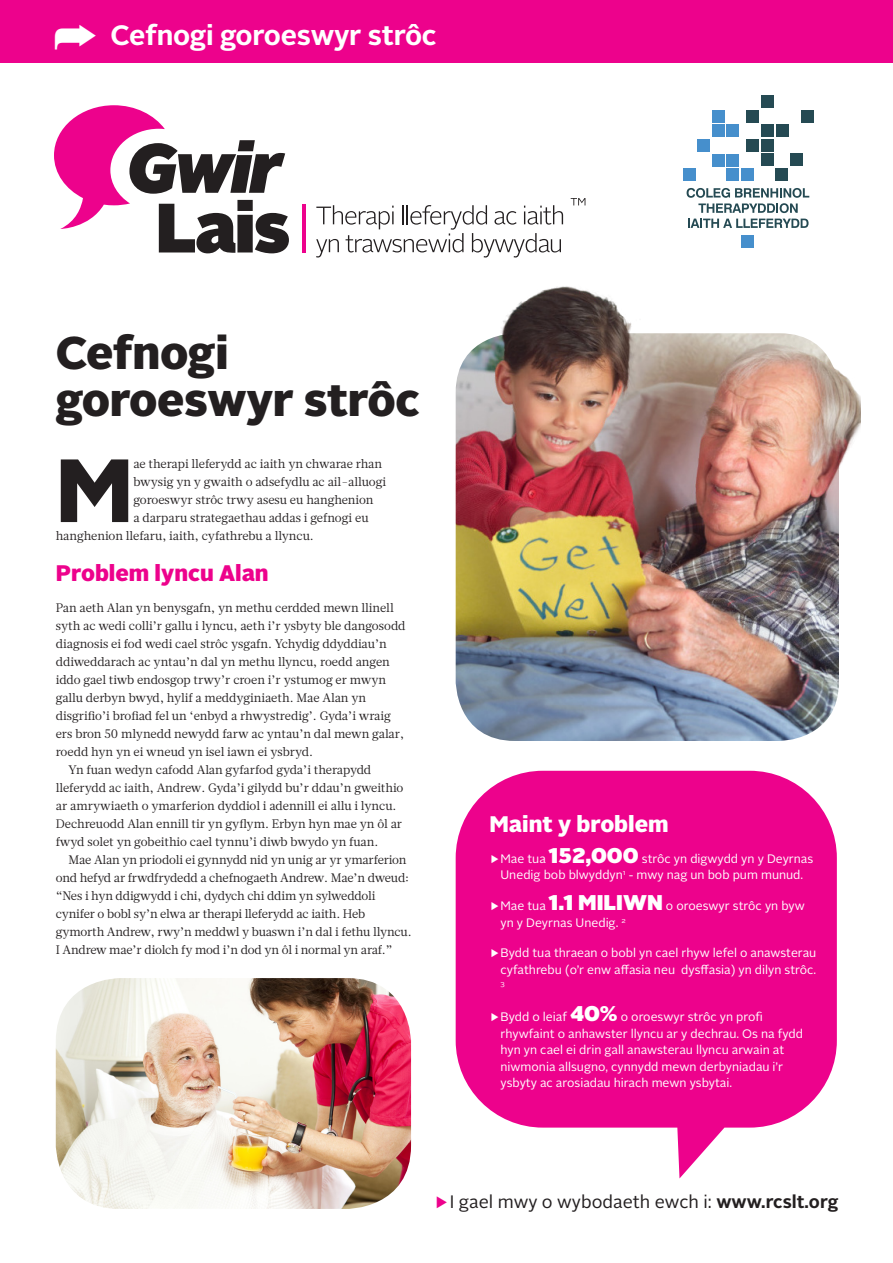
<style>
.page{position:relative;width:893px;height:1263px;background:#fff}
.page>*{position:absolute;margin:0;border:0;box-sizing:border-box;transform-origin:0 0}
.t1{font:900 89.4px "Alright Sans";color:#231f20}
.Main_head_01{font:900 45.75px/47.4px "Alright Sans";letter-spacing:-.01em;color:#231f20}
.Main_head_01-2{font:700 27.9px "Alright Sans";letter-spacing:-.01em;color:#fff}
.Main_head_01-3{font:900 22.5px "Alright Sans";color:#ed028c}
.Main_head_01-4{font:900 22.5px "Alright Sans";color:#fff}
.t2{font:18px "Alright Sans";color:#231f20}
.t3{font:12.3px/18px "Glosa Text";letter-spacing:-.01em;color:#231f20}
.t4{font:12.3px/16.5px "Alright Sans";color:#fff}
.t5{font:7.2px "Alright Sans";color:#fff}
.s1{font-weight:900;font-size:21.3px}
.s2{color:#ed028c}
.s3{font-weight:700}
</style>
<div class="page">
<svg style="left:316px;top:205px;width:247px;height:52px"></svg>
<hr style="left:303px;top:204px;width:3px;height:49px;background:#ed028c">
<svg style="left:54px;top:105px;width:235px;height:148px"></svg>
<svg style="left:571px;top:198px;width:14px;height:7px"></svg>
<div style="left:775px;top:168px;width:13px;height:13px;background:#254a53"></div>
<div style="left:790px;top:153px;width:13px;height:13px;background:#254a53"></div>
<div style="left:775px;top:124px;width:13px;height:13px;background:#254a53"></div>
<div style="left:761px;top:124px;width:13px;height:13px;background:#254a53"></div>
<div style="left:726px;top:124px;width:13px;height:13px;background:#468fcc"></div>
<div style="left:712px;top:124px;width:13px;height:13px;background:#468fcc"></div>
<div style="left:726px;top:154px;width:13px;height:13px;background:#468fcc"></div>
<div style="left:712px;top:154px;width:13px;height:13px;background:#468fcc"></div>
<div style="left:697px;top:139px;width:13px;height:13px;background:#468fcc"></div>
<div style="left:683px;top:168px;width:13px;height:13px;background:#468fcc"></div>
<div style="left:741px;top:168px;width:13px;height:13px;background:#468fcc"></div>
<div style="left:741px;top:235px;width:13px;height:13px;background:#468fcc"></div>
<div style="left:726px;top:168px;width:13px;height:13px;background:#468fcc"></div>
<div style="left:761px;top:139px;width:13px;height:13px;background:#254a53"></div>
<div style="left:746px;top:139px;width:13px;height:13px;background:#254a53"></div>
<div style="left:746px;top:110px;width:13px;height:13px;background:#254a53"></div>
<div style="left:712px;top:110px;width:13px;height:13px;background:#468fcc"></div>
<div style="left:761px;top:153px;width:13px;height:13px;background:#254a53"></div>
<div style="left:800px;top:110px;width:13px;height:13px;background:#254a53"></div>
<div style="left:761px;top:95px;width:13px;height:13px;background:#254a53"></div>
<svg style="left:687px;top:188px;width:122px;height:25px"></svg>
<svg style="left:688px;top:219px;width:120px;height:9px"></svg>
<img style="left:456px;top:339px;width:383px;height:402px">
<svg style="left:456px;top:771px;width:381px;height:407px;fill:#ed028c"></svg>
<img style="left:489px;top:286px;width:371px;height:223px">
<img style="left:56px;top:978px;width:355px;height:231px">
<div style="left:0;top:0;width:893px;height:63px;background:#ed028c"></div>
<p class="Main_head_01-2" style="left:111px;top:15px;width:328px">Cefnogi goroeswyr strôc</p>
<p class="Main_head_01" style="left:56px;top:329px;width:366px">Cefnogi goroeswyr strôc</p>
<p class="t1" style="left:56px;top:427px;width:79px">M</p>
<p class="t3" style="left:133px;top:455px;width:250px">ae therapi lleferydd ac iaith yn chwarae rhan</p>
<p class="t3" style="left:133px;top:473px;width:254px">bwysig yn y gwaith o adsefydlu ac ail-alluogi</p>
<p class="t3" style="left:133px;top:491px;width:242px">goroeswyr strôc trwy asesu eu hanghenion</p>
<p class="t3" style="left:133px;top:509px;width:237px">a darparu strategaethau addas i gefnogi eu</p>
<p class="t3" style="left:56px;top:527px;width:260px">hanghenion llefaru, iaith, cyfathrebu a llyncu.</p>
<p class="Main_head_01-3" style="left:56px;top:557px;width:214px">Problem lyncu Alan</p>
<p class="t3" style="left:56px;top:599px;width:351px">Pan aeth Alan yn benysgafn, yn methu cerdded mewn llinell syth ac wedi colli’r gallu i lyncu, aeth i’r ysbyty ble dangosodd diagnosis ei fod wedi cael strôc ysgafn. Ychydig ddyddiau’n ddiweddarach ac yntau’n dal yn methu llyncu, roedd angen iddo gael tiwb endosgop trwy’r croen i’r ystumog er mwyn gallu derbyn bwyd, hylif a meddyginiaeth. Mae Alan yn disgrifio’i brofiad fel un ‘enbyd a rhwystredig’. Gyda’i wraig ers bron 50 mlynedd newydd farw ac yntau’n dal mewn galar, roedd hyn yn ei wneud yn isel iawn ei ysbryd.</p>
<p class="t3" style="left:56px;top:761px;width:349px;text-indent:13px">Yn fuan wedyn cafodd Alan gyfarfod gyda’i therapydd lleferydd ac iaith, Andrew. Gyda’i gilydd bu’r ddau’n gweithio ar amrywiaeth o ymarferion dyddiol i adennill ei allu i lyncu.<br>Dechreuodd Alan ennill tir yn gyflym. Erbyn hyn mae yn ôl ar fwyd solet yn gobeithio cael tynnu’i diwb bwydo yn fuan.</p>
<p class="t3" style="left:56px;top:851px;width:357px;text-indent:13px">Mae Alan yn priodoli ei gynnydd nid yn unig ar yr ymarferion ond hefyd ar frwdfrydedd a chefnogaeth Andrew. Mae’n dweud: “Nes i hyn ddigwydd i chi, dydych chi ddim yn sylweddoli cynifer o bobl sy’n elwa ar therapi lleferydd ac iaith. Heb gymorth Andrew, rwy’n meddwl y buaswn i’n dal i fethu llyncu.<br>I Andrew mae’r diolch fy mod i’n dod yn ôl i normal yn araf.”</p>
<p class="Main_head_01-4" style="left:489px;top:808px;width:181px">Maint y broblem</p>
<p class="t4" style="left:489px;top:851px;width:325px;text-align:center">▶Mae tua <span class="s1">152,000</span> strôc yn digwydd yn y Deyrnas<br>Unedig bob blwyddyn<sup>1</sup> - mwy nag un bob pum munud.</p>
<p class="t4" style="left:500px;top:898px;width:306px;text-indent:-11px">▶Mae tua <span class="s1">1.1 MILIWN</span> o oroeswyr strôc yn byw yn y Deyrnas Unedig. <sup>2</sup></p>
<p class="t4" style="left:489px;top:945px;width:328px;text-align:right">▶Bydd tua thraean o bobl yn cael rhyw lefel o anawsterau cyfathrebu (o’r enw affasia neu dysffasia) yn dilyn strôc.</p>
<p class="t5" style="left:500px;top:979px;width:6px">3</p>
<p class="t4" style="left:500px;top:1009px;width:304px;text-indent:-11px">▶Bydd o leiaf <span class="s1">40%</span> o oroeswyr strôc yn profi rhywfaint o anhawster llyncu ar y dechrau. Os na fydd hyn yn cael ei drin gall anawsterau llyncu arwain at niwmonia allsugno, cynnydd mewn derbyniadau i’r ysbyty ac arosiadau hirach mewn ysbytai.</p>
<p class="t2" style="left:434px;top:1190px;width:406px"><span class="s2">▶</span>I gael mwy o wybodaeth ewch i: <span class="s3">www.rcslt.org</span></p>
</div>
